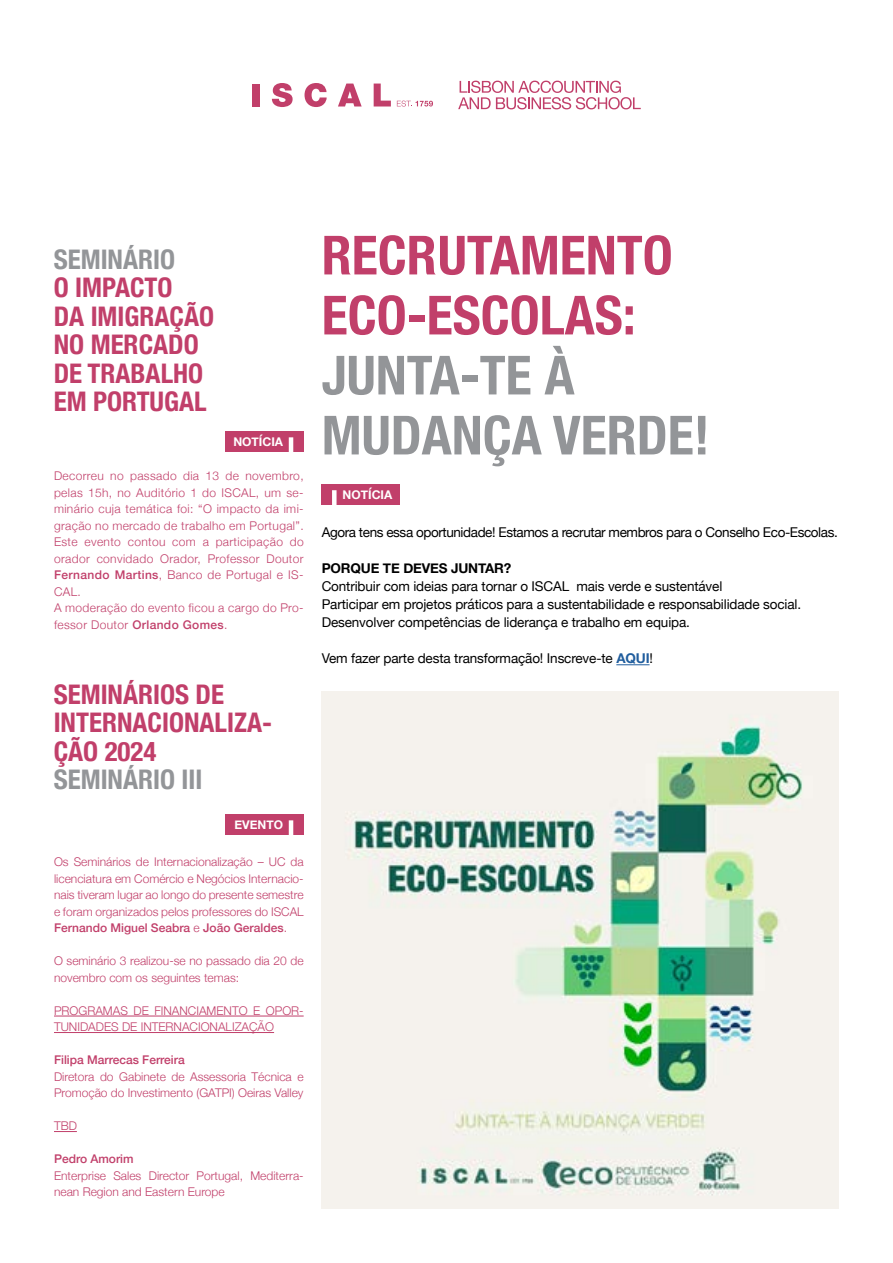
<style>
.page{position:relative;width:893px;height:1263px;background:#fff}
.page>*{position:absolute;margin:0;border:0;box-sizing:border-box;transform-origin:0 0}
.t1{font:700 condensed 54px/60px "Helvetica Neue";color:#c13f6a}
.t2{font:700 condensed 54px/60px "Helvetica Neue";color:#939598}
.t3{font:700 condensed 27px/28.5px "Helvetica Neue";color:#c13f6a}
.t4{font:700 condensed 27px "Helvetica Neue";color:#939598}
.t5{font:13.5px/18px "Helvetica Neue";letter-spacing:-.01em;color:#000}
.t6{font:13.5px "Helvetica Neue";letter-spacing:-.03em;color:#000}
.t7{font:700 13.5px "Helvetica Neue";letter-spacing:-.01em;color:#000}
.t8{font:300 12px/16.5px "Helvetica Neue";color:#c13f6a}
.t9{font:300 12px/16.5px "Helvetica Neue";letter-spacing:.03em;color:#c13f6a}
.t10{font:500 12px "Helvetica Neue";color:#c13f6a}
.t11{font:700 12px "Helvetica Neue";color:#fff}
.s1{font-weight:500}
.s2{font-weight:700;color:#215e9e}
</style>
<div class="page">
<svg style="left:458px;top:81px;width:183px;height:28px"></svg>
<div style="left:252px;top:84px;width:7px;height:22px;background:#c13f6a"></div>
<svg style="left:272px;top:83px;width:21px;height:24px"></svg>
<svg style="left:305px;top:83px;width:22px;height:24px"></svg>
<svg style="left:338px;top:84px;width:24px;height:22px"></svg>
<svg style="left:374px;top:84px;width:17px;height:22px"></svg>
<svg style="left:397px;top:101px;width:36px;height:6px"></svg>
<hr style="left:616px;top:664px;width:33px;height:1px;background:#215e9e">
<div style="left:322px;top:484px;width:78px;height:21px;background:#c13f6a"></div>
<div style="left:332px;top:490px;width:5px;height:16px;background:#fff"></div>
<img style="left:322px;top:692px;width:517px;height:517px">
<hr style="left:54px;top:1016px;width:250px;height:1px;background:#c13f6a">
<hr style="left:54px;top:1032px;width:220px;height:1px;background:#c13f6a">
<svg style="left:54px;top:1131px;width:23px;height:1px"></svg>
<div style="left:225px;top:814px;width:79px;height:21px;background:#c13f6a"></div>
<hr style="left:289px;top:820px;width:4px;height:16px;background:#fff">
<div style="left:225px;top:431px;width:79px;height:21px;background:#c13f6a"></div>
<hr style="left:289px;top:437px;width:4px;height:16px;background:#fff">
<h2 class="t4" style="left:54px;top:237px;width:123px">SEMINÁRIO</h2>
<h2 class="t3" style="left:54px;top:272px;width:162px">O IMPACTO<br>DA IMIGRAÇÃO<br>NO MERCADO<br>DE TRABALHO<br>EM PORTUGAL</h2>
<p class="t11" style="left:233px;top:432px;width:51px">NOTÍCIA</p>
<p class="t9" style="left:54px;top:467px;width:251px">Decorreu no passado dia 13 de novembro, pelas 15h, no Auditório 1 do ISCAL, um se&shy;minário cuja temática foi: “O impacto da imi&shy;gração no mercado de trabalho em Portugal”.<br>Este evento contou com a participação do orador convidado Orador, Professor Doutor <span class="s1">Fernando Martins</span>, Banco de Portugal e IS-CAL.<br>A moderação do evento ficou a cargo do Pro&shy;fessor Doutor <span class="s1">Orlando Gomes</span>.</p>
<h2 class="t3" style="left:54px;top:678px;width:220px">SEMINÁRIOS DE<br>INTERNACIONALIZA-<br>ÇÃO 2024</h2>
<h2 class="t4" style="left:54px;top:757px;width:150px">SEMINÁRIO III</h2>
<p class="t11" style="left:234px;top:815px;width:50px">EVENTO</p>
<p class="t8" style="left:54px;top:853px;width:251px;text-align:justify">Os Seminários de Internacionalização – UC da licenciatura em Comércio e Negócios Internacio&shy;nais tiveram lugar ao longo do presente semestre e foram organizados pelos professores do ISCAL <span class="s1">Fernando Miguel Seabra</span> e <span class="s1">João Geraldes</span>.</p>
<p class="t8" style="left:54px;top:952px;width:251px">O seminário 3 realizou-se no passado dia 20 de novembro com os seguintes temas:</p>
<p class="t8" style="left:54px;top:1001px;width:251px">PROGRAMAS DE FINANCIAMENTO E OPOR-<br>TUNIDADES DE INTERNACIONALIZAÇÃO</p>
<p class="t10" style="left:54px;top:1050px;width:132px">Filipa Marrecas Ferreira</p>
<p class="t8" style="left:54px;top:1067px;width:251px">Diretora do Gabinete de Assessoria Técnica e<br>Promoção do Investimento (GATPI) Oeiras Valley</p>
<p class="t8" style="left:54px;top:1117px;width:24px">TBD</p>
<p class="t10" style="left:54px;top:1149px;width:81px">Pedro Amorim</p>
<p class="t8" style="left:54px;top:1166px;width:251px">Enterprise Sales Director Portugal, Mediterra&shy;nean Region and Eastern Europe</p>
<h1 class="t1" style="left:322px;top:221px;width:352px">RECRUTAMENTO<br>ECO-ESCOLAS:</h1>
<h1 class="t2" style="left:322px;top:341px;width:389px">JUNTA-TE À<br>MUDANÇA VERDE!</h1>
<p class="t11" style="left:343px;top:485px;width:51px">NOTÍCIA</p>
<p class="t6" style="left:322px;top:523px;width:518px">Agora tens essa oportunidade! Estamos a recrutar membros para o Conselho Eco-Escolas.</p>
<p class="t7" style="left:322px;top:558px;width:191px">PORQUE TE DEVES JUNTAR?</p>
<p class="t5" style="left:322px;top:578px;width:481px">Contribuir com ideias para tornar o ISCAL mais verde e sustentável<br>Participar em projetos práticos para a sustentabilidade e responsabilidade social.<br>Desenvolver competências de liderança e trabalho em equipa.</p>
<p class="t5" style="left:322px;top:650px;width:333px">Vem fazer parte desta transformação! Inscreve-te <span class="s2">AQUI</span>!</p>
</div>
